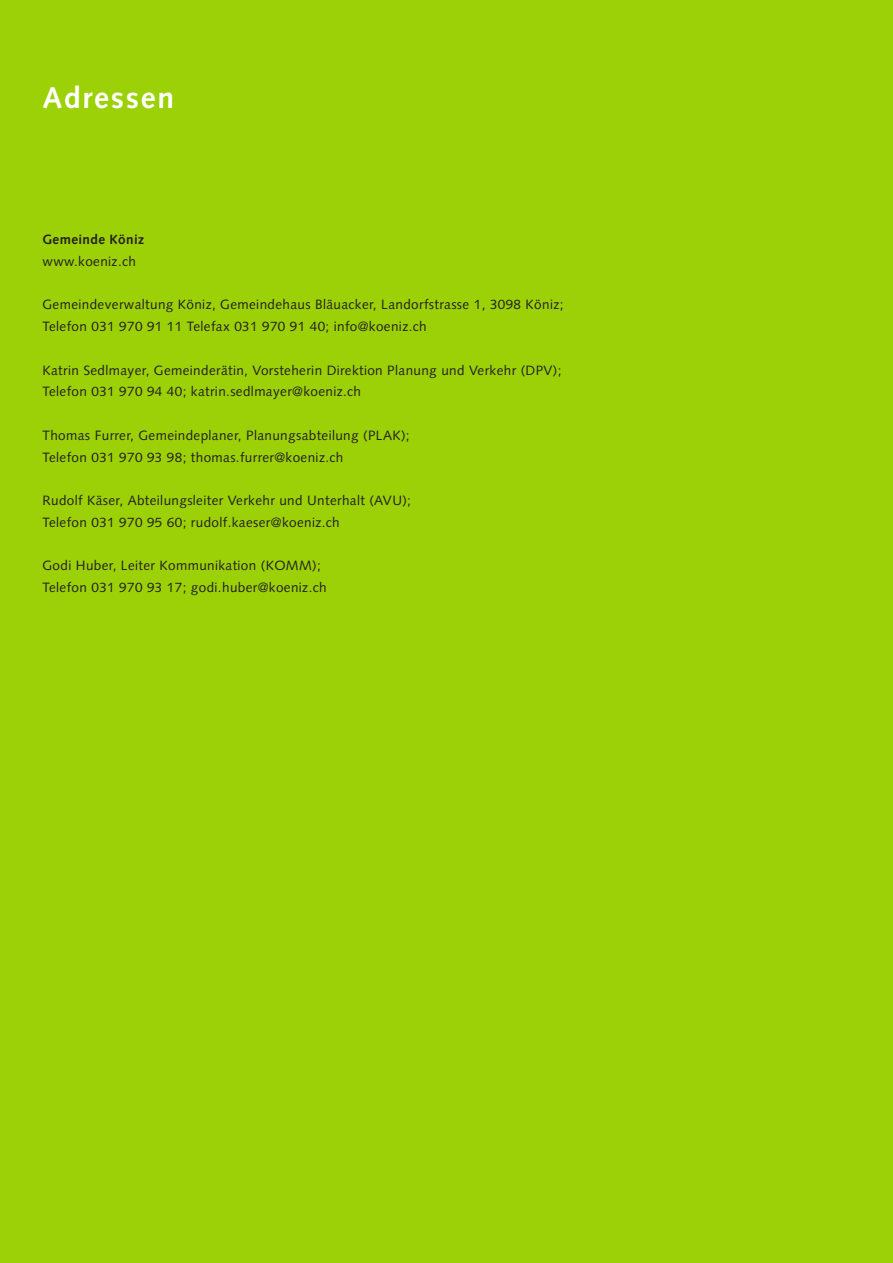
<style>
.page{position:relative;width:893px;height:1263px;background:#9bd106}
.page>*{position:absolute;margin:0;border:0;box-sizing:border-box;transform-origin:0 0}
.t1{font:700 30px "Syntax";letter-spacing:.055em;color:#fff}
.t2{font:13.5px/21.8px "Syntax";letter-spacing:.03em;color:#231f20}
.t3{font:700 13.5px "Syntax";letter-spacing:.03em;color:#231f20}
</style>
<div class="page">
<h1 class="t1" style="left:43px;top:85px;width:133px">Adressen</h1>
<p class="t3" style="left:43px;top:234px;width:103px">Gemeinde Köniz</p>
<p class="t2" style="left:43px;top:251px;width:95px">www.koeniz.ch</p>
<p class="t2" style="left:43px;top:295px;width:522px">Gemeindeverwaltung Köniz, Gemeindehaus Bläuacker, Landorfstrasse 1, 3098 Köniz;<br>Telefon 031 970 91 11 Telefax 031 970 91 40; info@koeniz.ch</p>
<p class="t2" style="left:43px;top:360px;width:521px">Katrin Sedlmayer, Gemeinderätin, Vorsteherin Direktion Planung und Verkehr (DPV);<br>Telefon 031 970 94 40; katrin.sedlmayer@koeniz.ch</p>
<p class="t2" style="left:43px;top:425px;width:369px">Thomas Furrer, Gemeindeplaner, Planungsabteilung (PLAK);<br>Telefon 031 970 93 98; thomas.furrer@koeniz.ch</p>
<p class="t2" style="left:43px;top:491px;width:370px">Rudolf Käser, Abteilungsleiter Verkehr und Unterhalt (AVU);<br>Telefon 031 970 95 60; rudolf.kaeser@koeniz.ch</p>
<p class="t2" style="left:43px;top:556px;width:286px">Godi Huber, Leiter Kommunikation (KOMM);<br>Telefon 031 970 93 17; godi.huber@koeniz.ch</p>
</div>
